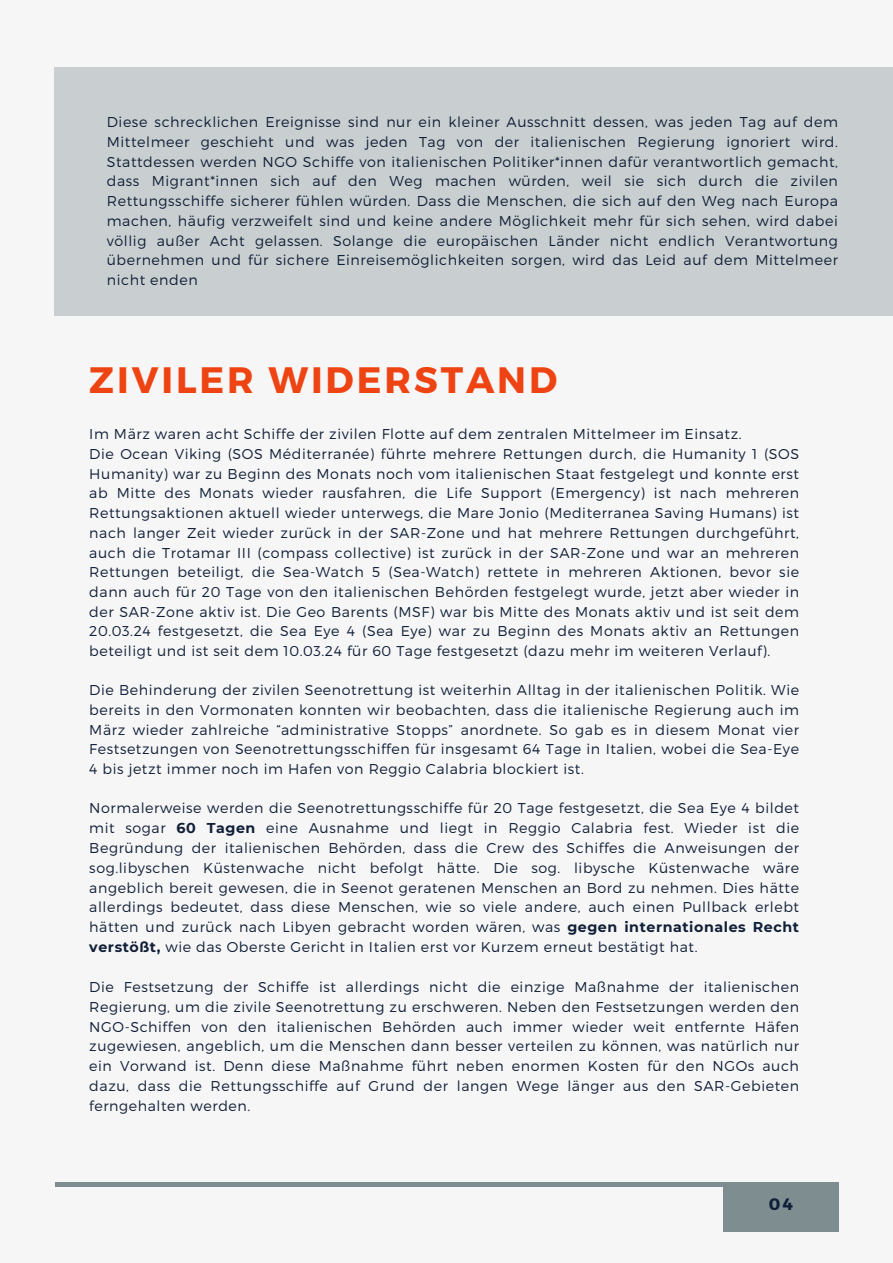
<style>
.page{position:relative;width:893px;height:1263px;background:#f6f6f6}
.page>*{position:absolute;margin:0;border:0;box-sizing:border-box;transform-origin:0 0}
.t1{font:700 36.75px "Montserrat";letter-spacing:.08em;color:#ee4413}
.t2{font:700 16.58px "Montserrat";color:#101f37}
.t3{font:300 14.25px/19.6px "Montserrat";letter-spacing:.04em;color:#101f37;text-align:justify}
.s1{font-weight:700}
</style>
<div class="page">
<div style="left:723px;top:1184px;width:115px;height:47px;background:#7d8d90"></div>
<hr style="left:55px;top:1183px;width:783px;height:3px;background:#7d8d90">
<div style="left:55px;top:68px;width:838px;height:248px;background:#c9cfd0"></div>
<p class="t3" style="left:107px;top:112px;width:732px">Diese schrecklichen Ereignisse sind nur ein kleiner Ausschnitt dessen, was jeden Tag auf dem Mittelmeer geschieht und was jeden Tag von der italienischen Regierung ignoriert wird.<br>Stattdessen werden NGO Schiffe von italienischen Politiker*innen dafür verantwortlich gemacht, dass Migrant*innen sich auf den Weg machen würden, weil sie sich durch die zivilen Rettungsschiffe sicherer fühlen würden. Dass die Menschen, die sich auf den Weg nach Europa machen, häufig verzweifelt sind und keine andere Möglichkeit mehr für sich sehen, wird dabei völlig außer Acht gelassen. Solange die europäischen Länder nicht endlich Verantwortung übernehmen und für sichere Einreisemöglichkeiten sorgen, wird das Leid auf dem Mittelmeer nicht enden</p>
<h1 class="t1" style="left:89px;top:356px;width:469px">ZIVILER WIDERSTAND</h1>
<p class="t3" style="left:89px;top:424px;width:711px;text-align:left">Im März waren acht Schiffe der zivilen Flotte auf dem zentralen Mittelmeer im Einsatz.<br>Die Ocean Viking (SOS Méditerranée) führte mehrere Rettungen durch, die Humanity 1 (SOS Humanity) war zu Beginn des Monats noch vom italienischen Staat festgelegt und konnte erst ab Mitte des Monats wieder rausfahren, die Life Support (Emergency) ist nach mehreren Rettungsaktionen aktuell wieder unterwegs, die Mare Jonio (Mediterranea Saving Humans) ist nach langer Zeit wieder zurück in der SAR-Zone und hat mehrere Rettungen durchgeführt, auch die Trotamar III (compass collective) ist zurück in der SAR-Zone und war an mehreren Rettungen beteiligt, die Sea-Watch 5 (Sea-Watch) rettete in mehreren Aktionen, bevor sie dann auch für 20 Tage von den italienischen Behörden festgelegt wurde, jetzt aber wieder in der SAR-Zone aktiv ist. Die Geo Barents (MSF) war bis Mitte des Monats aktiv und ist seit dem 20.03.24 festgesetzt, die Sea Eye 4 (Sea Eye) war zu Beginn des Monats aktiv an Rettungen beteiligt und ist seit dem 10.03.24 für 60 Tage festgesetzt (dazu mehr im weiteren Verlauf).</p>
<p class="t3" style="left:89px;top:680px;width:711px">Die Behinderung der zivilen Seenotrettung ist weiterhin Alltag in der italienischen Politik. Wie bereits in den Vormonaten konnten wir beobachten, dass die italienische Regierung auch im März wieder zahlreiche “administrative Stopps” anordnete. So gab es in diesem Monat vier Festsetzungen von Seenotrettungsschiffen für insgesamt 64 Tage in Italien, wobei die Sea-Eye 4 bis jetzt immer noch im Hafen von Reggio Calabria blockiert ist.</p>
<p class="t3" style="left:89px;top:798px;width:711px;line-height:19.9px">Normalerweise werden die Seenotrettungsschiffe für 20 Tage festgesetzt, die Sea Eye 4 bildet mit sogar <span class="s1">60 Tagen</span> eine Ausnahme und liegt in Reggio Calabria fest. Wieder ist die Begründung der italienischen Behörden, dass die Crew des Schiffes die Anweisungen der sog.libyschen Küstenwache nicht befolgt hätte. Die sog. libysche Küstenwache wäre angeblich bereit gewesen, die in Seenot geratenen Menschen an Bord zu nehmen. Dies hätte allerdings bedeutet, dass diese Menschen, wie so viele andere, auch einen Pullback erlebt hätten und zurück nach Libyen gebracht worden wären, was <span class="s1">gegen internationales Recht verstößt,</span> wie das Oberste Gericht in Italien erst vor Kurzem erneut bestätigt hat.</p>
<p class="t3" style="left:89px;top:977px;width:711px">Die Festsetzung der Schiffe ist allerdings nicht die einzige Maßnahme der italienischen Regierung, um die zivile Seenotrettung zu erschweren. Neben den Festsetzungen werden den NGO-Schiffen von den italienischen Behörden auch immer wieder weit entfernte Häfen zugewiesen, angeblich, um die Menschen dann besser verteilen zu können, was natürlich nur ein Vorwand ist. Denn diese Maßnahme führt neben enormen Kosten für den NGOs auch dazu, dass die Rettungsschiffe auf Grund der langen Wege länger aus den SAR-Gebieten ferngehalten werden.</p>
<p class="t2" style="left:768px;top:1193px;width:26px">04</p>
</div>
